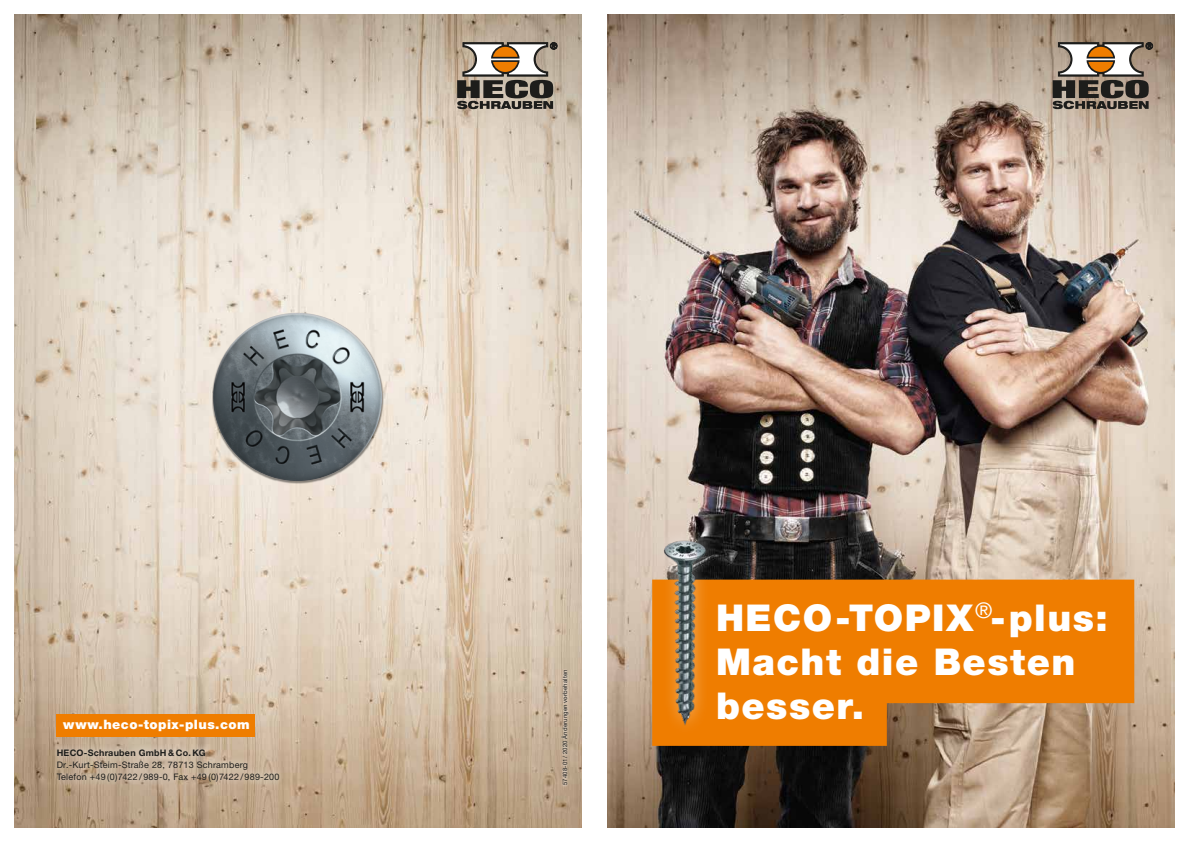
<style>
.page{position:relative;width:1191px;height:842px;background:#fff}
.page>*{position:absolute;margin:0;border:0;box-sizing:border-box;transform-origin:0 0}
.t1{font:900 37px/44px "Helvetica Neue LTW1 G";letter-spacing:.04em;color:#fff}
.t2{font:900 13px "Helvetica Neue LTW1 G";letter-spacing:.035em;color:#fff}
.t3{font:9px/12px "Helvetica Neue LTW1 G";letter-spacing:.025em;color:#1d1d1b}
.t4{font:700 9px "Helvetica Neue LTW1 G";letter-spacing:.025em;color:#1d1d1b}
.t5{font:6px "Helvetica Neue LTW1 G";letter-spacing:.025em;color:#1d1d1b}
</style>
<div class="page">
<img style="left:608px;top:14px;width:566px;height:814px">
<img style="left:14px;top:14px;width:567px;height:814px">
<svg style="left:1052px;top:42px;width:100px;height:67px"></svg>
<svg style="left:457px;top:42px;width:100px;height:67px"></svg>
<div style="left:203px;top:301px;width:189px;height:190px;background:#1d1d1b;opacity:.5"></div>
<div style="left:57px;top:714px;width:198px;height:22px;background:#ef7d00"></div>
<svg style="left:559px;top:668px;width:11px;height:119px"></svg>
<div style="left:50px;top:741px;width:236px;height:47px;background:#fff;opacity:.8"></div>
<svg style="left:652px;top:580px;width:482px;height:166px;background:#e47f11"></svg>
<div style="left:650px;top:526px;width:70px;height:211px;background:#fff;opacity:.4"></div>
<img style="left:663px;top:539px;width:44px;height:189px">
<h2 class="t2" style="left:63px;top:717px;width:188px">www.heco-topix-plus.com</h2>
<p class="t4" style="left:57px;top:747px;width:151px">HECO-Schrauben GmbH&amp; Co. KG</p>
<p class="t3" style="left:57px;top:758px;width:224px">Dr.-Kurt-Steim-Straße 28, 78713 Schramberg<br>Telefon +49 (0)7422/989-0, Fax +49 (0)7422/989-200</p>
<p class="t5" style="left:561px;top:785px;width:117px;rotate:-90deg">57408-01 /2020 Änderungen vorbehalten</p>
<h1 class="t1" style="left:716px;top:595px;width:393px">HECO-TOPIX<sup>®</sup>-plus:<br>Macht die Besten besser.</h1>
</div>
